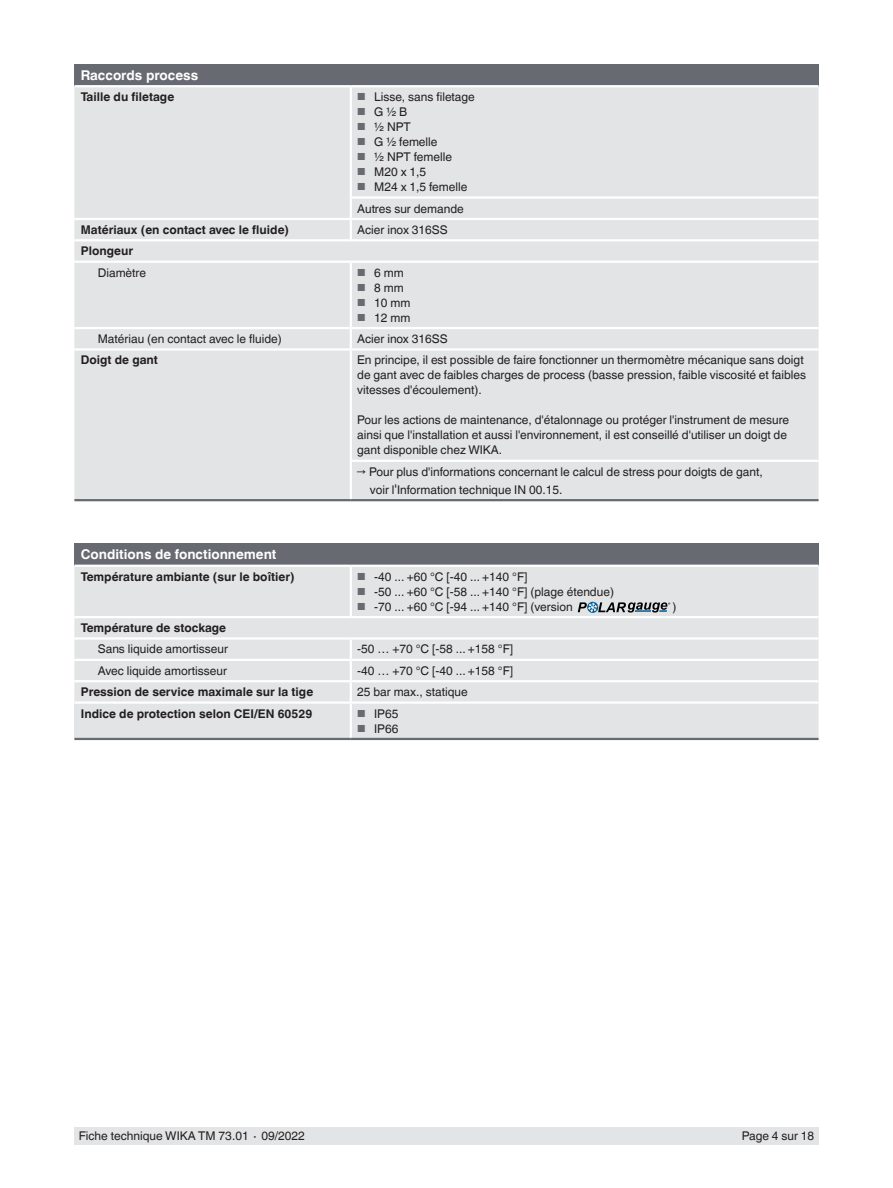
<style>
.page{position:relative;width:893px;height:1188px;background:#fff}
.page>*{position:absolute;margin:0;border:0;box-sizing:border-box;transform-origin:0 0}
.t1{font:700 13.5px "Helvetica World";color:#fff}
.t2{font:12px/15px "Helvetica World";color:#231f20}
.t3{font:700 12px "Helvetica World";color:#231f20}
.s1{font-size:10.2px;color:#676a71}
.s2{font-size:13.5px}
</style>
<div class="page">
<div style="left:74px;top:1128px;width:745px;height:17px;background:#e2e4e5"></div>
<div style="left:74px;top:64px;width:745px;height:22px;background:#676a71"></div>
<div style="left:74px;top:87px;width:745px;height:152px;background:#e2e4e5"></div>
<div style="left:74px;top:241px;width:745px;height:258px;background:#e2e4e5"></div>
<hr style="left:74px;top:327px;width:277px;height:2px;background:#fff">
<hr style="left:351px;top:327px;width:468px;height:2px;background:#fff">
<hr style="left:350px;top:196px;width:469px;height:3px;background:#fff">
<hr style="left:351px;top:218px;width:468px;height:2px;background:#fff">
<hr style="left:74px;top:261px;width:277px;height:2px;background:#fff">
<hr style="left:351px;top:261px;width:468px;height:2px;background:#fff">
<hr style="left:350px;top:263px;width:2px;height:64px;background:#fff">
<svg style="left:350px;top:329px;width:2px;height:19px"></svg>
<hr style="left:74px;top:85px;width:277px;height:2px;background:#fff">
<hr style="left:351px;top:85px;width:468px;height:2px;background:#fff">
<hr style="left:350px;top:87px;width:2px;height:109px;background:#fff">
<svg style="left:350px;top:199px;width:2px;height:40px"></svg>
<hr style="left:74px;top:218px;width:277px;height:2px;background:#fff">
<hr style="left:74px;top:348px;width:277px;height:3px;background:#fff">
<hr style="left:350px;top:351px;width:2px;height:109px;background:#fff">
<hr style="left:350px;top:462px;width:2px;height:37px;background:#fff">
<hr style="left:74px;top:499px;width:277px;height:2px;background:#676a71">
<hr style="left:351px;top:348px;width:468px;height:3px;background:#fff">
<hr style="left:350px;top:460px;width:469px;height:2px;background:#fff">
<hr style="left:351px;top:499px;width:468px;height:2px;background:#676a71">
<div style="left:74px;top:543px;width:745px;height:23px;background:#676a71"></div>
<div style="left:74px;top:567px;width:745px;height:171px;background:#e2e4e5"></div>
<div style="left:74px;top:703px;width:277px;height:36px;background:#e2e4e5"></div>
<hr style="left:74px;top:565px;width:277px;height:2px;background:#fff">
<hr style="left:351px;top:565px;width:468px;height:2px;background:#fff">
<hr style="left:74px;top:616px;width:277px;height:2px;background:#fff">
<hr style="left:351px;top:616px;width:468px;height:2px;background:#fff">
<hr style="left:74px;top:637px;width:277px;height:3px;background:#fff">
<hr style="left:351px;top:637px;width:468px;height:3px;background:#fff">
<hr style="left:351px;top:659px;width:468px;height:2px;background:#fff">
<hr style="left:351px;top:680px;width:468px;height:2px;background:#fff">
<hr style="left:74px;top:701px;width:277px;height:3px;background:#fff">
<hr style="left:350px;top:704px;width:2px;height:34px;background:#fff">
<hr style="left:74px;top:659px;width:277px;height:2px;background:#fff">
<hr style="left:74px;top:738px;width:277px;height:2px;background:#676a71">
<hr style="left:351px;top:738px;width:468px;height:2px;background:#676a71">
<hr style="left:350px;top:567px;width:2px;height:49px;background:#fff">
<hr style="left:74px;top:680px;width:277px;height:2px;background:#fff">
<svg style="left:350px;top:640px;width:2px;height:61px"></svg>
<hr style="left:351px;top:701px;width:468px;height:3px;background:#fff">
<svg style="left:578px;top:602px;width:92px;height:11px"></svg>
<p class="t1" style="left:81px;top:67px;width:119px">Raccords process</p>
<p class="t3" style="left:81px;top:90px;width:95px">Taille du filetage</p>
<p class="t2" style="left:357px;top:90px;width:119px"><span class="s1">■</span> Lisse, sans filetage</p>
<p class="t2" style="left:357px;top:105px;width:52px"><span class="s1">■</span> G ½ B</p>
<p class="t2" style="left:357px;top:120px;width:55px"><span class="s1">■</span> ½ NPT</p>
<p class="t2" style="left:357px;top:135px;width:82px"><span class="s1">■</span> G ½ femelle</p>
<p class="t2" style="left:357px;top:150px;width:96px"><span class="s1">■</span> ½ NPT femelle</p>
<p class="t2" style="left:357px;top:165px;width:71px"><span class="s1">■</span> M20 x 1,5</p>
<p class="t2" style="left:357px;top:176px;width:112px;line-height:21.3px"><span class="s1">■</span> M24 x 1,5 femelle<br>Autres sur demande</p>
<p class="t3" style="left:81px;top:223px;width:210px">Matériaux (en contact avec le fluide)</p>
<p class="t2" style="left:357px;top:222px;width:92px">Acier inox 316SS</p>
<p class="t3" style="left:81px;top:244px;width:54px">Plongeur</p>
<p class="t2" style="left:98px;top:265px;width:50px">Diamètre</p>
<p class="t2" style="left:357px;top:265px;width:48px"><span class="s1">■</span> 6 mm</p>
<p class="t2" style="left:357px;top:280px;width:48px"><span class="s1">■</span> 8 mm</p>
<p class="t2" style="left:357px;top:295px;width:55px"><span class="s1">■</span> 10 mm</p>
<p class="t2" style="left:357px;top:310px;width:55px"><span class="s1">■</span> 12 mm</p>
<p class="t2" style="left:98px;top:331px;width:186px">Matériau (en contact avec le fluide)</p>
<p class="t2" style="left:357px;top:331px;width:92px">Acier inox 316SS</p>
<p class="t3" style="left:81px;top:353px;width:79px">Doigt de gant</p>
<p class="t2" style="left:357px;top:353px;width:450px">En principe, il est possible de faire fonctionner un thermomètre mécanique sans doigt de gant avec de faibles charges de process (basse pression, faible viscosité et faibles vitesses d'écoulement).</p>
<p class="t2" style="left:357px;top:413px;width:433px">Pour les actions de maintenance, d'étalonnage ou protéger l'instrument de mesure ainsi que l'installation et aussi l'environnement, il est conseillé d'utiliser un doigt de gant disponible chez WIKA.</p>
<p class="t2" style="left:370px;top:463px;width:394px;line-height:18px;text-indent:-13px">→ Pour plus d'informations concernant le calcul de stress pour doigts de gant, voir l<span class="s2">'</span>Information technique IN 00.15.</p>
<p class="t1" style="left:81px;top:547px;width:197px">Conditions de fonctionnement</p>
<p class="t3" style="left:81px;top:570px;width:215px">Température ambiante (sur le boîtier)</p>
<p class="t2" style="left:357px;top:569px;width:172px"><span class="s1">■</span> -40 ... +60 °C [-40 ... +140 °F]</p>
<p class="t2" style="left:357px;top:584px;width:258px"><span class="s1">■</span> -50 ... +60 °C [-58 ... +140 °F] (plage étendue)</p>
<p class="t2" style="left:357px;top:599px;width:217px"><span class="s1">■</span> -70 ... +60 °C [-94 ... +140 °F] (version</p>
<p class="t2" style="left:672px;top:599px;width:5px">)</p>
<p class="t3" style="left:81px;top:621px;width:147px">Température de stockage</p>
<p class="t2" style="left:98px;top:642px;width:132px">Sans liquide amortisseur</p>
<p class="t2" style="left:357px;top:642px;width:158px">-50 … +70 °C [-58 ... +158 °F]</p>
<p class="t2" style="left:98px;top:663px;width:131px">Avec liquide amortisseur</p>
<p class="t2" style="left:357px;top:663px;width:158px">-40 … +70 °C [-40 ... +158 °F]</p>
<p class="t3" style="left:81px;top:685px;width:234px">Pression de service maximale sur la tige</p>
<p class="t2" style="left:357px;top:685px;width:112px">25 bar max., statique</p>
<p class="t3" style="left:81px;top:706px;width:233px">Indice de protection selon CEI/EN 60529</p>
<p class="t2" style="left:357px;top:706px;width:43px"><span class="s1">■</span> IP65</p>
<p class="t2" style="left:357px;top:721px;width:43px"><span class="s1">■</span> IP66</p>
<p class="t2" style="left:79px;top:1129px;width:228px">Fiche technique WIKA TM 73.01 ∙ 09/2022</p>
<p class="t2" style="left:742px;top:1129px;width:74px">Page 4 sur 18</p>
</div>
